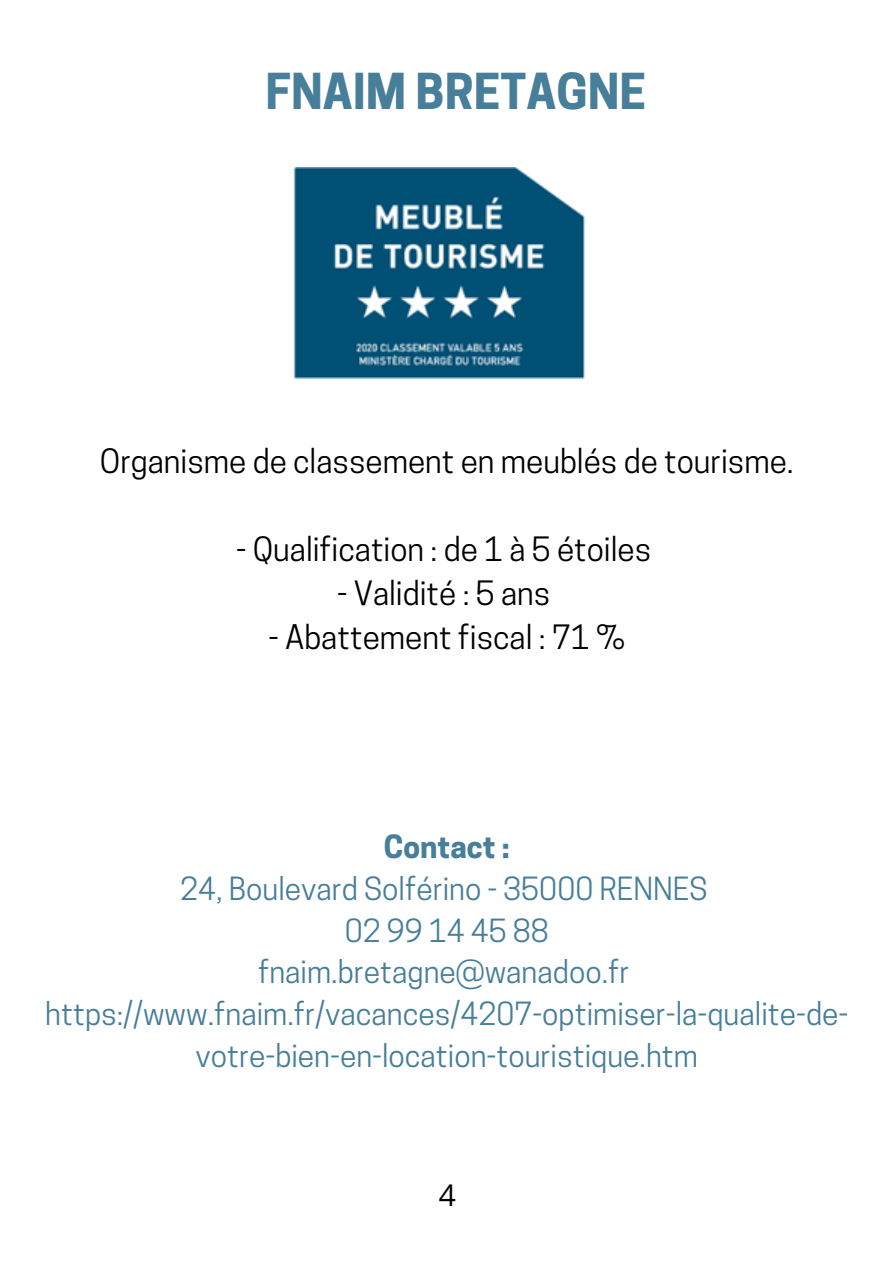
<style>
.page{position:relative;width:894px;height:1264px;background:#fff}
.page>*{position:absolute;margin:0;border:0;box-sizing:border-box;transform-origin:0 0}
.t1{font:700 46.5px "Cooper Hewitt";color:#477e99}
.t2{font:31.5px "Cooper Hewitt";color:#000}
.t3{font:30px/41.7px "Cooper Hewitt";color:#477e99;text-align:center}
.t4{font:700 30px "Cooper Hewitt";color:#477e99}
.t5{font:30px "Open Sans";color:#000}
</style>
<div class="page">
<img style="left:293px;top:168px;width:291px;height:210px">
<p class="t1" style="left:265px;top:74px;width:382px">FNAIM BRETAGNE</p>
<h1 class="t2" style="left:100px;top:450px;width:695px">Organisme de classement en meublés de tourisme.</h1>
<p class="t2" style="left:236px;top:537px;width:416px">- Qualification : de 1 à 5 étoiles</p>
<p class="t2" style="left:337px;top:581px;width:215px">- Validité : 5 ans</p>
<p class="t2" style="left:268px;top:625px;width:358px">- Abattement fiscal : 71 %</p>
<p class="t4" style="left:384px;top:835px;width:127px">Contact :</p>
<p class="t3" style="left:180px;top:871px;width:528px">24, Boulevard Solférino - 35000 RENNES</p>
<p class="t3" style="left:344px;top:913px;width:205px">02 99 14 45 88</p>
<p class="t3" style="left:258px;top:954px;width:373px">fnaim.bretagne@wanadoo.fr</p>
<p class="t3" style="left:45px;top:996px;width:804px">https://www.fnaim.fr/vacances/4207-optimiser-la-qualite-de&shy;votre-bien-en-location-touristique.htm</p>
<p class="t5" style="left:438px;top:1173px;width:19px">4</p>
</div>
